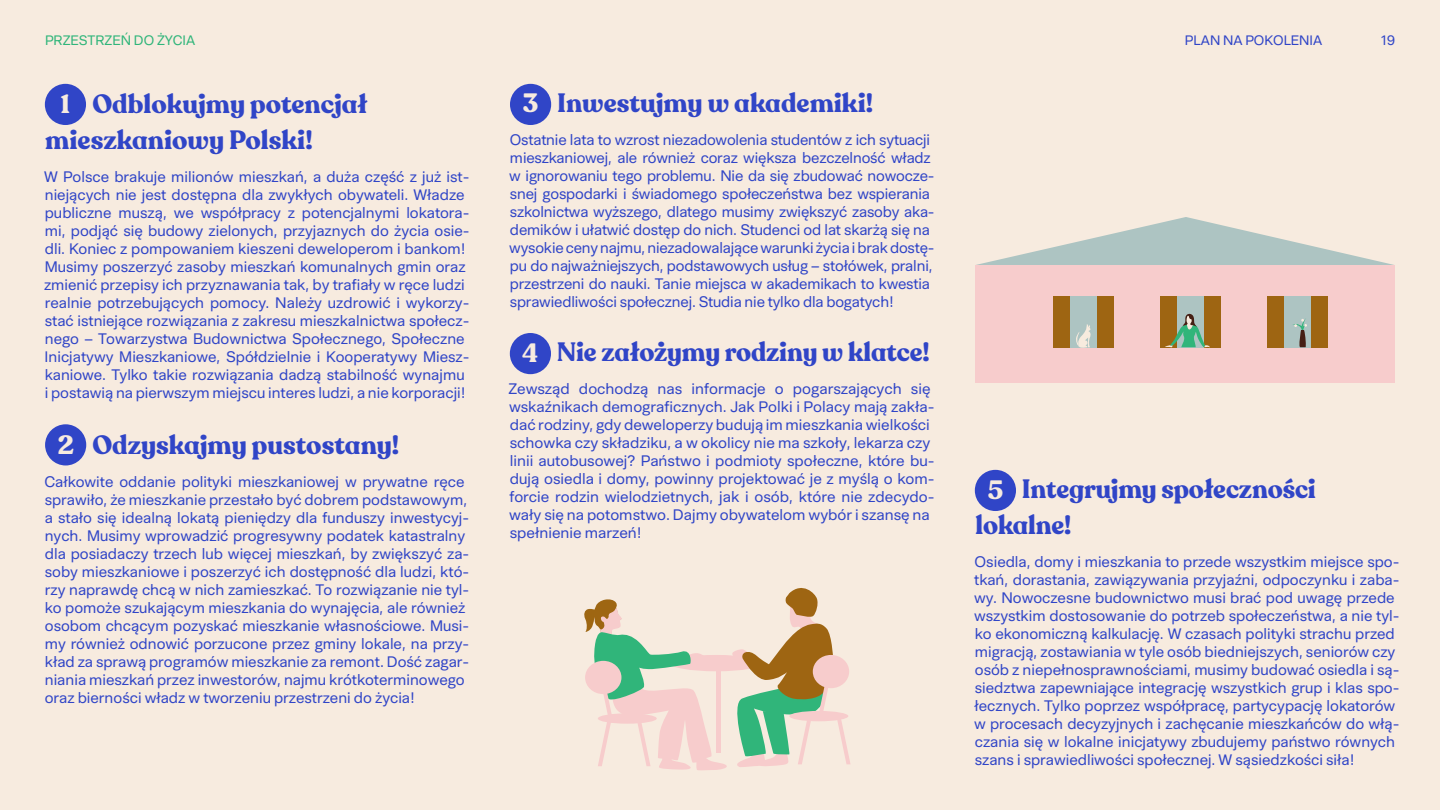
<style>
.page{position:relative;width:1440px;height:810px;background:#f7ebdf}
.page>*{position:absolute;margin:0;border:0;box-sizing:border-box;transform-origin:0 0}
.t1{font:700 26.25px/36px "Recoleta Alt";color:#3045c7}
.t2{font:700 26.25px "Recoleta Alt";color:#f7ebdf}
.t3{font:100 15px/18px "Abacaxi Latin VF";color:#3045c7}
.t4{font:100 13.5px "Abacaxi Latin VF";color:#30b57a}
.t5{font:100 13.5px "Abacaxi Latin VF";color:#3045c7}
.s1{color:#f7ebdf}
</style>
<div class="page">
<svg style="left:976px;top:217px;width:418px;height:48px"></svg>
<div style="left:975px;top:265px;width:420px;height:117px;background:#f7cccc"></div>
<div style="left:1070px;top:296px;width:27px;height:51px;background:#adc4c2"></div>
<div style="left:1054px;top:296px;width:16px;height:51px;background:#9e6512"></div>
<div style="left:1097px;top:296px;width:17px;height:51px;background:#9e6512"></div>
<div style="left:1161px;top:296px;width:16px;height:51px;background:#9e6512"></div>
<div style="left:1204px;top:296px;width:16px;height:51px;background:#9e6512"></div>
<div style="left:1268px;top:296px;width:16px;height:51px;background:#9e6512"></div>
<div style="left:1311px;top:296px;width:16px;height:51px;background:#9e6512"></div>
<div style="left:1177px;top:296px;width:27px;height:51px;background:#adc4c2"></div>
<div style="left:1284px;top:296px;width:27px;height:51px;background:#adc4c2"></div>
<svg style="left:1165px;top:313px;width:45px;height:35px"></svg>
<svg style="left:1293px;top:318px;width:14px;height:29px"></svg>
<svg style="left:1075px;top:324px;width:16px;height:24px"></svg>
<svg style="left:584px;top:588px;width:267px;height:183px"></svg>
<div style="left:510px;top:84px;width:41px;height:41px;background:#3045c7;border-radius:50%"></div>
<div style="left:510px;top:333px;width:41px;height:41px;background:#3045c7;border-radius:50%"></div>
<div style="left:975px;top:470px;width:41px;height:41px;background:#3045c7;border-radius:50%"></div>
<div style="left:45px;top:424px;width:41px;height:41px;background:#3045c7;border-radius:50%"></div>
<div style="left:45px;top:84px;width:41px;height:41px;background:#3045c7;border-radius:50%"></div>
<p class="t4" style="left:45px;top:33px;width:152px">PRZESTRZEŃ DO ŻYCIA</p>
<p class="t5" style="left:1185px;top:33px;width:139px">PLAN NA POKOLENIA</p>
<p class="t5" style="left:1381px;top:33px;width:16px">19</p>
<h1 class="t1" style="left:45px;top:87px;width:324px;text-indent:15px"><span class="s1">1</span> Odblokujmy potencjał mieszkaniowy Polski!</h1>
<p class="t3" style="left:44px;top:168px;width:427px">W Polsce brakuje milionów mieszkań, a duża część z już ist&shy;niejących nie jest dostępna dla zwykłych obywateli. Władze publiczne muszą, we współpracy z potencjalnymi lokatora&shy;mi, podjąć się budowy zielonych, przyjaznych do życia osie&shy;dli. Koniec z pompowaniem kieszeni deweloperom i bankom!<br>Musimy poszerzyć zasoby mieszkań komunalnych gmin oraz zmienić przepisy ich przyznawania tak, by trafiały w ręce ludzi realnie potrzebujących pomocy. Należy uzdrowić i wykorzy&shy;stać istniejące rozwiązania z zakresu mieszkalnictwa społecz&shy;nego – Towarzystwa Budownictwa Społecznego, Społeczne Inicjatywy Mieszkaniowe, Spółdzielnie i Kooperatywy Miesz&shy;kaniowe. Tylko takie rozwiązania dadzą stabilność wynajmu i postawią na pierwszym miejscu interes ludzi, a nie korporacji!</p>
<h1 class="t1" style="left:92px;top:427px;width:308px">Odzyskajmy pustostany!</h1>
<p class="t3" style="left:45px;top:473px;width:426px">Całkowite oddanie polityki mieszkaniowej w prywatne ręce sprawiło, że mieszkanie przestało być dobrem podstawowym, a stało się idealną lokatą pieniędzy dla funduszy inwestycyj&shy;nych. Musimy wprowadzić progresywny podatek katastralny dla posiadaczy trzech lub więcej mieszkań, by zwiększyć za&shy;soby mieszkaniowe i poszerzyć ich dostępność dla ludzi, któ&shy;rzy naprawdę chcą w nich zamieszkać. To rozwiązanie nie tyl&shy;ko pomoże szukającym mieszkania do wynajęcia, ale również osobom chcącym pozyskać mieszkanie własnościowe. Musi&shy;my również odnowić porzucone przez gminy lokale, na przy&shy;kład za sprawą programów mieszkanie za remont. Dość zagar&shy;niania mieszkań przez inwestorów, najmu krótkoterminowego oraz bierności władz w tworzeniu przestrzeni do życia!</p>
<h1 class="t2" style="left:58px;top:428px;width:18px">2</h1>
<h1 class="t1" style="left:557px;top:86px;width:318px">Inwestujmy w akademiki!</h1>
<p class="t3" style="left:509px;top:131px;width:427px">Ostatnie lata to wzrost niezadowolenia studentów z ich sytuacji mieszkaniowej, ale również coraz większa bezczelność władz w ignorowaniu tego problemu. Nie da się zbudować nowocze&shy;snej gospodarki i świadomego społeczeństwa bez wspierania szkolnictwa wyższego, dlatego musimy zwiększyć zasoby aka&shy;demików i ułatwić dostęp do nich. Studenci od lat skarżą się na wysokie ceny najmu, niezadowalające warunki życia i brak dostę&shy;pu do najważniejszych, podstawowych usług – stołówek, pralni, przestrzeni do nauki. Tanie miejsca w akademikach to kwestia sprawiedliwości społecznej. Studia nie tylko dla bogatych!</p>
<h1 class="t1" style="left:557px;top:335px;width:374px">Nie założymy rodziny w klatce!</h1>
<p class="t3" style="left:509px;top:380px;width:428px">Zewsząd dochodzą nas informacje o pogarszających się wskaźnikach demograficznych. Jak Polki i Polacy mają zakła&shy;dać rodziny, gdy deweloperzy budują im mieszkania wielkości schowka czy składziku, a w okolicy nie ma szkoły, lekarza czy linii autobusowej? Państwo i podmioty społeczne, które bu&shy;dują osiedla i domy, powinny projektować je z myślą o kom&shy;forcie rodzin wielodzietnych, jak i osób, które nie zdecydo&shy;wały się na potomstwo. Dajmy obywatelom wybór i szansę na spełnienie marzeń!</p>
<h1 class="t2" style="left:523px;top:87px;width:17px">3</h1>
<h1 class="t2" style="left:523px;top:336px;width:17px">4</h1>
<h1 class="t1" style="left:976px;top:472px;width:342px;text-indent:46px">Integrujmy społeczności lokalne!</h1>
<p class="t3" style="left:974px;top:553px;width:427px">Osiedla, domy i mieszkania to przede wszystkim miejsce spo&shy;tkań, dorastania, zawiązywania przyjaźni, odpoczynku i zaba&shy;wy. Nowoczesne budownictwo musi brać pod uwagę przede wszystkim dostosowanie do potrzeb społeczeństwa, a nie tyl&shy;ko ekonomiczną kalkulację. W czasach polityki strachu przed migracją, zostawiania w tyle osób biedniejszych, seniorów czy osób z niepełnosprawnościami, musimy budować osiedla i są&shy;siedztwa zapewniające integrację wszystkich grup i klas spo&shy;łecznych. Tylko poprzez współpracę, partycypację lokatorów w procesach decyzyjnych i zachęcanie mieszkańców do włą&shy;czania się w lokalne inicjatywy zbudujemy państwo równych szans i sprawiedliwości społecznej. W sąsiedzkości siła!</p>
<h1 class="t2" style="left:988px;top:473px;width:17px">5</h1>
</div>
